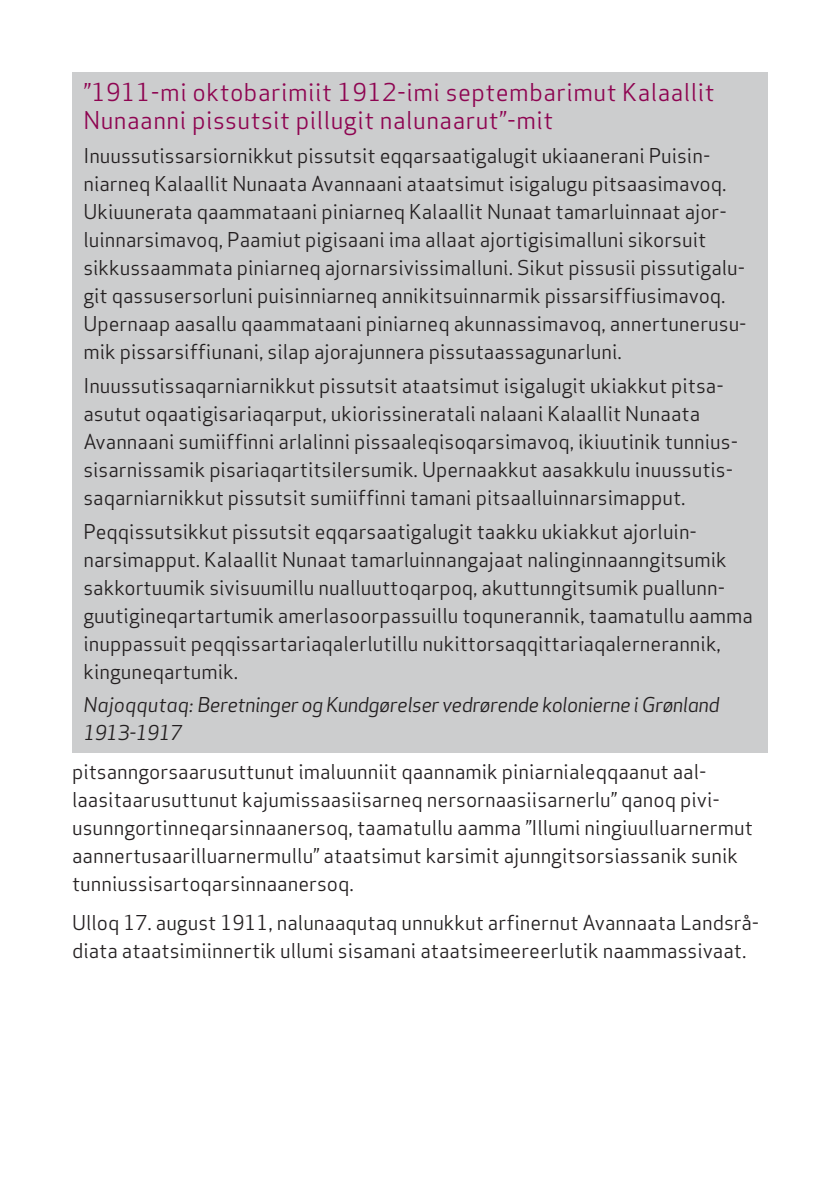
<style>
.page{position:relative;width:840px;height:1191px;background:#fff}
.page>*{position:absolute;margin:0;border:0;box-sizing:border-box;transform-origin:0 0}
.Overskrift_små_bogst{font:24px/28px "Apex Sans";letter-spacing:.02em;color:#8e0451}
.Brød{font:20px/28px "Apex Sans";color:#231f20}
.Brød-2{font:italic 20px/28px "Apex Sans";letter-spacing:-.03em;color:#231f20}
</style>
<div class="page">
<div style="left:72px;top:72px;width:695px;height:680px;background:#cccdce"></div>
<p class="Overskrift_små_bogst" style="left:83px;top:76px;width:632px">”1911-mi oktobarimiit 1912-imi septembarimut Kalaallit<br>Nunaanni pissutsit pillugit nalunaarut”-mit</p>
<p class="Brød" style="left:83px;top:140px;width:664px">Inuussutissarsiornikkut pissutsit eqqarsaatigalugit ukiaanerani Puisin&shy;niarneq Kalaallit Nunaata Avannaani ataatsimut isigalugu pitsaasimavoq.<br>Ukiuunerata qaammataani piniarneq Kalaallit Nunaat tamarluinnaat ajor&shy;luinnarsimavoq, Paamiut pigisaani ima allaat ajortigisimalluni sikorsuit sikkussaammata piniarneq ajornarsivissimalluni. Sikut pissusii pissutigalu&shy;git qassusersorluni puisinniarneq annikitsuinnarmik pissarsiffiusimavoq.<br>Upernaap aasallu qaammataani piniarneq akunnassimavoq, annertunerusu&shy;mik pissarsiffiunani, silap ajorajunnera pissutaassagunarluni.</p>
<p class="Brød" style="left:83px;top:369px;width:655px">Inuussutissaqarniarnikkut pissutsit ataatsimut isigalugit ukiakkut pitsa&shy;asutut oqaatigisariaqarput, ukiorissineratali nalaani Kalaallit Nunaata Avannaani sumiiffinni arlalinni pissaaleqisoqarsimavoq, ikiuutinik tunnius&shy;sisarnissamik pisariaqartitsilersumik. Upernaakkut aasakkulu inuussutis&shy;saqarniarnikkut pissutsit sumiiffinni tamani pitsaalluinnarsimapput.</p>
<p class="Brød" style="left:83px;top:515px;width:670px">Peqqissutsikkut pissutsit eqqarsaatigalugit taakku ukiakkut ajorluin&shy;narsimapput. Kalaallit Nunaat tamarluinnangajaat nalinginnaanngitsumik sakkortuumik sivisuumillu nualluuttoqarpoq, akuttunngitsumik puallunn&shy;guutigineqartartumik amerlasoorpassuillu toqunerannik, taamatullu aamma inuppassuit peqqissartariaqalerlutillu nukittorsaqqittariaqalernerannik, kinguneqartumik.</p>
<p class="Brød-2" style="left:83px;top:689px;width:637px">Najoqqutaq: Beretninger og Kundgørelser vedrørende kolonierne i Grønland<br>1913-1917</p>
<p class="Brød" style="left:72px;top:755px;width:682px">pitsanngorsaarusuttunut imaluunniit qaannamik piniarnialeqqaanut aal&shy;laasitaarusuttunut kajumissaasiisarneq nersornaasiisarnerlu” qanoq pivi&shy;usunngortinneqarsinnaanersoq, taamatullu aamma ”Illumi ningiuulluarnermut aannertusaarilluarnermullu” ataatsimut karsimit ajunngitsorsiassanik sunik tunniussisartoqarsinnaanersoq.</p>
<p class="Brød" style="left:72px;top:907px;width:688px">Ulloq 17. august 1911, nalunaaqutaq unnukkut arfinernut Avannaata Landsrå&shy;diata ataatsimiinnertik ullumi sisamani ataatsimeereerlutik naammassivaat.</p>
</div>
